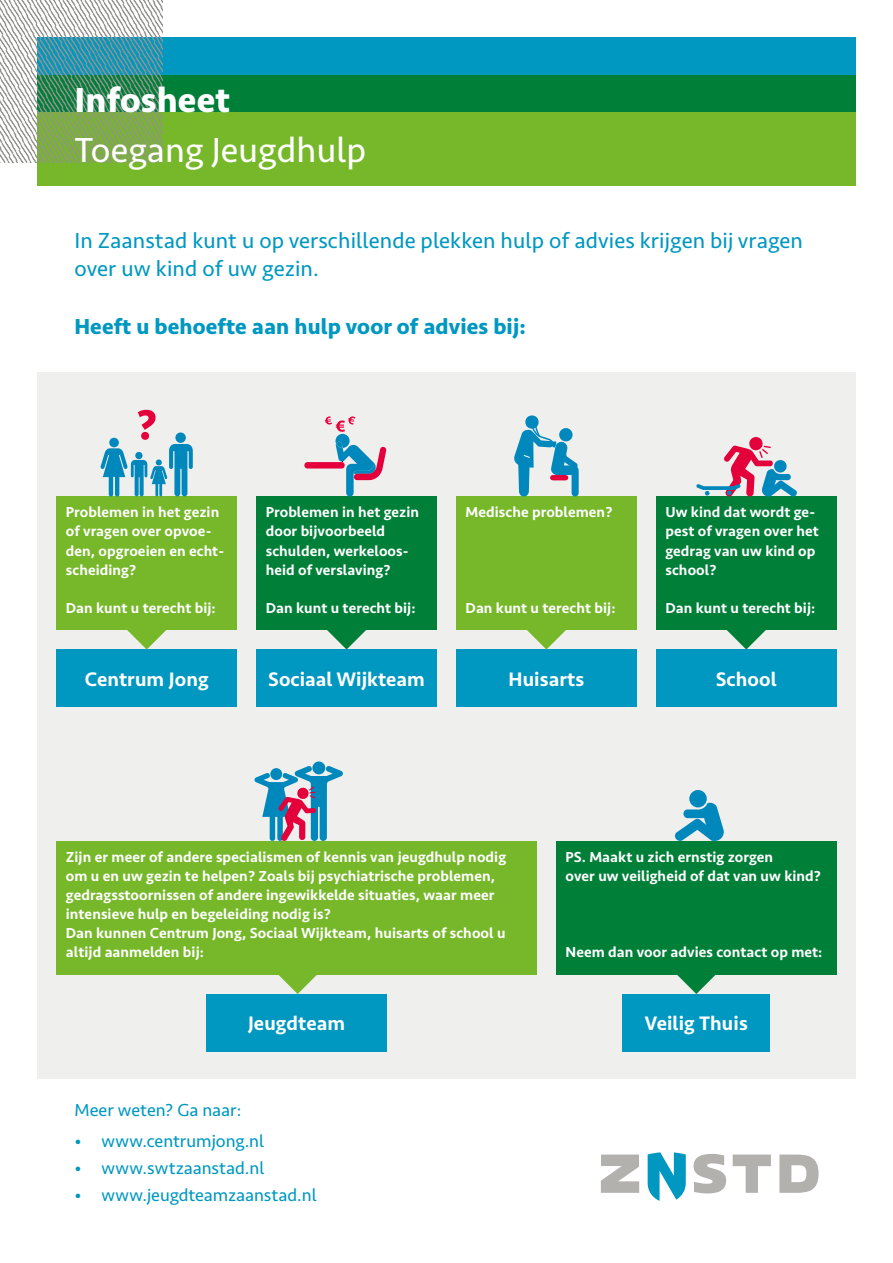
<style>
.page{position:relative;width:893px;height:1263px;background:#fff}
.page>*{position:absolute;margin:0;border:0;box-sizing:border-box;transform-origin:0 0}
.t1{font:36px "Seravek Basic";letter-spacing:.005em;color:#fff}
.t2{font:700 36px "Seravek Basic";letter-spacing:.005em;color:#fff}
.t3{font:22.5px/28.7px "Seravek Basic";letter-spacing:.005em;color:#0098c1}
.t4{font:700 22.5px "Seravek Basic";letter-spacing:.005em;color:#0098c1}
.t5{font:500 20.25px "Seravek Basic";letter-spacing:.005em;color:#fff}
.t6{font:18px "Seravek Basic";color:#0098c1}
.t7{font:500 15px/19.2px "Seravek Basic";letter-spacing:.005em;color:#fff}
</style>
<div class="page">
<div style="left:37px;top:372px;width:819px;height:707px;background:#efefee"></div>
<div style="left:37px;top:112px;width:819px;height:74px;background:#76b82a"></div>
<svg style="left:648px;top:1152px;width:38px;height:49px"></svg>
<svg style="left:779px;top:1154px;width:40px;height:39px"></svg>
<svg style="left:601px;top:1154px;width:38px;height:39px"></svg>
<svg style="left:733px;top:1154px;width:38px;height:39px"></svg>
<svg style="left:694px;top:1154px;width:32px;height:39px"></svg>
<div style="left:37px;top:74px;width:819px;height:38px;background:#007f38"></div>
<div style="left:37px;top:37px;width:819px;height:37px;background:#0098c1"></div>
<div style="left:56px;top:649px;width:181px;height:58px;background:#0098c1"></div>
<div style="left:456px;top:649px;width:181px;height:58px;background:#0098c1"></div>
<div style="left:256px;top:649px;width:181px;height:58px;background:#0098c1"></div>
<div style="left:206px;top:994px;width:181px;height:57px;background:#0098c1"></div>
<div style="left:622px;top:994px;width:148px;height:57px;background:#0098c1"></div>
<div style="left:656px;top:649px;width:181px;height:58px;background:#0098c1"></div>
<svg style="left:127px;top:630px;width:39px;height:19px"></svg>
<svg style="left:527px;top:630px;width:39px;height:19px"></svg>
<svg style="left:327px;top:630px;width:39px;height:19px"></svg>
<svg style="left:278px;top:975px;width:39px;height:19px"></svg>
<svg style="left:677px;top:975px;width:39px;height:19px"></svg>
<svg style="left:727px;top:630px;width:39px;height:19px"></svg>
<div style="left:56px;top:841px;width:481px;height:134px;background:#76b82a"></div>
<div style="left:556px;top:841px;width:281px;height:134px;background:#007f38"></div>
<div style="left:56px;top:496px;width:181px;height:134px;background:#76b82a"></div>
<div style="left:456px;top:496px;width:181px;height:134px;background:#76b82a"></div>
<div style="left:256px;top:496px;width:181px;height:134px;background:#007f38"></div>
<div style="left:656px;top:496px;width:181px;height:134px;background:#007f38"></div>
<svg style="left:100px;top:410px;width:93px;height:86px"></svg>
<svg style="left:254px;top:761px;width:89px;height:80px"></svg>
<svg style="left:675px;top:790px;width:49px;height:51px"></svg>
<svg style="left:304px;top:416px;width:83px;height:80px"></svg>
<svg style="left:514px;top:415px;width:65px;height:81px"></svg>
<svg style="left:696px;top:437px;width:101px;height:59px"></svg>
<svg style="left:0;top:0;width:162px;height:162px"></svg>
<h1 class="t2" style="left:74px;top:77px;width:157px">Infosheet</h1>
<h1 class="t1" style="left:74px;top:129px;width:293px">Toegang Jeugdhulp</h1>
<h2 class="t3" style="left:74px;top:226px;width:730px">In Zaanstad kunt u op verschillende plekken hulp of advies krijgen bij vragen over uw kind of uw gezin.</h2>
<h2 class="t4" style="left:74px;top:313px;width:453px">Heeft u behoefte aan hulp voor of advies bij:</h2>
<p class="t7" style="left:66px;top:502px;width:160px">Problemen in het gezin of vragen over opvoe&shy;den, opgroeien en echt&shy;scheiding?</p>
<p class="t7" style="left:66px;top:598px;width:151px">Dan kunt u terecht bij:</p>
<p class="t7" style="left:266px;top:502px;width:155px">Problemen in het gezin door bijvoorbeeld schulden, werkeloos&shy;heid of verslaving?</p>
<p class="t7" style="left:266px;top:598px;width:151px">Dan kunt u terecht bij:</p>
<p class="t7" style="left:466px;top:502px;width:148px">Medische problemen?</p>
<p class="t7" style="left:466px;top:598px;width:151px">Dan kunt u terecht bij:</p>
<p class="t7" style="left:665px;top:502px;width:155px">Uw kind dat wordt ge&shy;pest of vragen over het gedrag van uw kind op school?</p>
<p class="t7" style="left:665px;top:598px;width:151px">Dan kunt u terecht bij:</p>
<h3 class="t5" style="left:85px;top:666px;width:125px">Centrum Jong</h3>
<h3 class="t5" style="left:268px;top:666px;width:158px">Sociaal Wijkteam</h3>
<h3 class="t5" style="left:509px;top:666px;width:77px">Huisarts</h3>
<h3 class="t5" style="left:716px;top:666px;width:63px">School</h3>
<p class="t7" style="left:66px;top:847px;width:442px">Zijn er meer of andere specialismen of kennis van jeugdhulp nodig om u en uw gezin te helpen? Zoals bij psychiatrische problemen, gedragsstoornissen of andere ingewikkelde situaties, waar meer intensieve hulp en begeleiding nodig is?<br>Dan kunnen Centrum Jong, Sociaal Wijkteam, huisarts of school u altijd aanmelden bij:</p>
<p class="t7" style="left:566px;top:847px;width:257px">PS. Maakt u zich ernstig zorgen<br>over uw veiligheid of dat van uw kind?</p>
<p class="t7" style="left:566px;top:942px;width:258px">Neem dan voor advies contact op met:</p>
<h3 class="t5" style="left:248px;top:1011px;width:99px">Jeugdteam</h3>
<h3 class="t5" style="left:645px;top:1011px;width:105px">Veilig Thuis</h3>
<p class="t6" style="left:74px;top:1099px;width:168px">Meer weten? Ga naar:</p>
<p class="t6" style="left:74px;top:1130px;width:191px">• www.centrumjong.nl</p>
<p class="t6" style="left:74px;top:1157px;width:191px">• www.swtzaanstad.nl</p>
<p class="t6" style="left:74px;top:1184px;width:244px">• www.jeugdteamzaanstad.nl</p>
</div>
